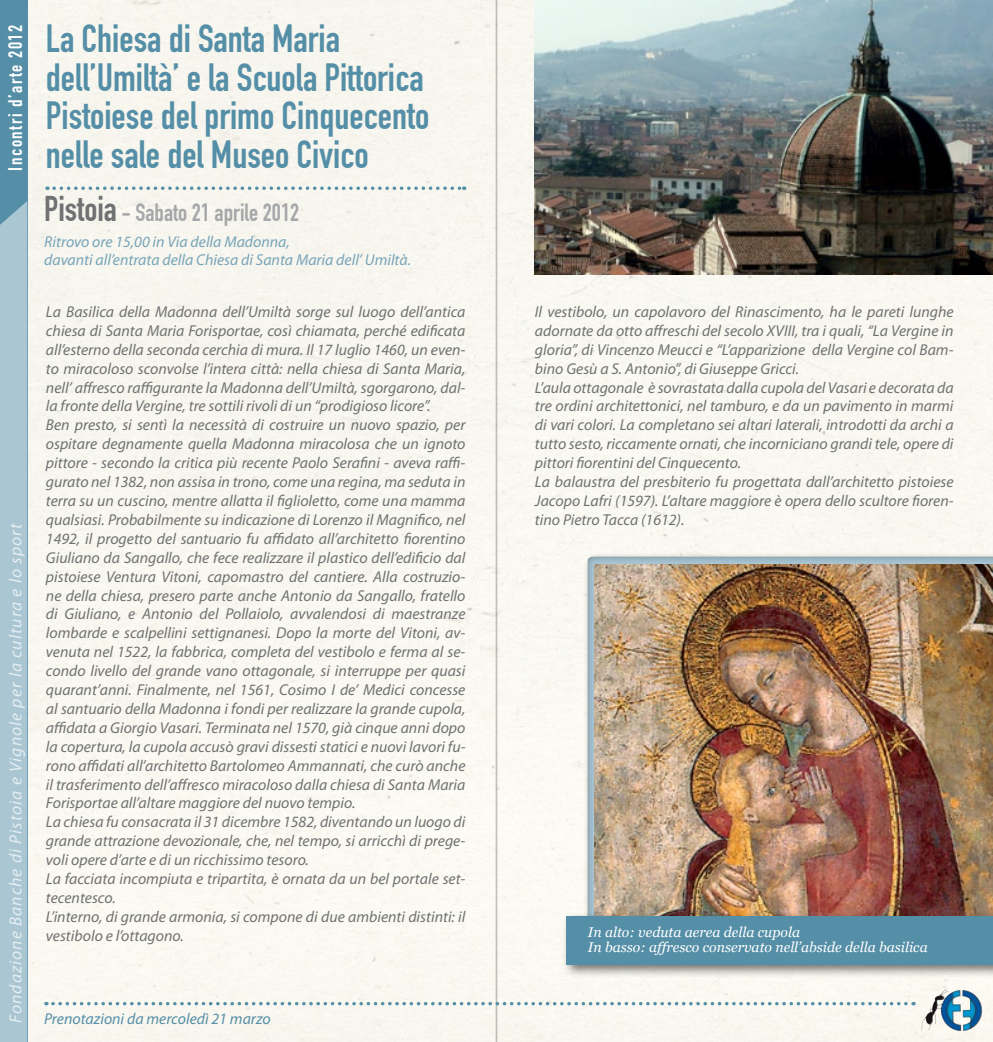
<style>
.page{position:relative;width:993px;height:1042px;background:#fff}
.page>*{position:absolute;margin:0;border:0;box-sizing:border-box;transform-origin:0 0}
.t1{font:38.5px/38.5px "DIN Engschrift";color:#558fa7}
.t2{font:24.5px "DIN Engschrift";color:#a6a7a9}
.t3{font:19.25px "DIN Engschrift";letter-spacing:.08em;color:#fff}
.t4{font:italic 17.5px "Myriad Pro";letter-spacing:.06em;color:#fff}
.t5{font:italic 15.75px/18.9px "Myriad Pro";color:#707172}
.t6{font:italic 15.75px/18.9px "Myriad Pro";color:#77a4b9}
.t7{font:italic 15.75px "Myriad Pro";color:#558fa7}
.t8{font:italic 14px/15.8px "Georgia";color:#fff}
.s1{font-size:35px;color:#707172}
</style>
<div class="page">
<div style="left:28px;top:0;width:964px;height:1042px;background:#f9f7f0"></div>
<div style="left:0;top:0;width:28px;height:1042px;background:#558fa7"></div>
<svg style="left:54px;top:186px;width:410px;height:4px"></svg>
<img style="left:535px;top:0;width:457px;height:274px">
<div style="left:584px;top:553px;width:408px;height:377px;background:#000;opacity:.39"></div>
<img style="left:594px;top:564px;width:398px;height:348px">
<div style="left:561px;top:912px;width:431px;height:67px;background:#000;opacity:.56"></div>
<div style="left:566px;top:916px;width:426px;height:48px;background:#558fa7"></div>
<svg style="left:53px;top:1002px;width:860px;height:3px"></svg>
<svg style="left:934px;top:989px;width:12px;height:11px"></svg>
<div style="left:0;top:201px;width:27px;height:841px;background:#a9c6d2"></div>
<p class="t3" style="left:4px;top:170px;width:147px;rotate:-90deg">Incontri d’arte 2012</p>
<p class="t4" style="left:5px;top:1023px;width:501px;rotate:-90deg">Fondazione Banche di Pistoia e Vignole per la cultura e lo sport</p>
<h1 class="t1" style="left:46px;top:20px;width:384px">La Chiesa di Santa Maria dell’Umiltà’ e la Scuola Pittorica<br>Pistoiese del primo Cinquecento nelle sale del Museo Civico</h1>
<h2 class="t2" style="left:44px;top:198px;width:256px"><span class="s1">Pistoia</span> - Sabato 21 aprile 2012</h2>
<p class="t6" style="left:44px;top:231px;width:368px">Ritrovo ore 15,00 in Via della Madonna,<br>davanti all’entrata della Chiesa di Santa Maria dell’ Umiltà.</p>
<p class="t5" style="left:46px;top:302px;width:421px">La Basilica della Madonna dell’Umiltà sorge sul luogo dell’antica chiesa di Santa Maria Forisportae, così chiamata, perché edificata all’esterno della seconda cerchia di mura. Il 17 luglio 1460, un even&shy;to miracoloso sconvolse l’intera città: nella chiesa di Santa Maria, nell’ affresco raffigurante la Madonna dell’Umiltà, sgorgarono, dal&shy;la fronte della Vergine, tre sottili rivoli di un “prodigioso licore”.<br>Ben presto, si sentì la necessità di costruire un nuovo spazio, per ospitare degnamente quella Madonna miracolosa che un ignoto pittore - secondo la critica più recente Paolo Serafini - aveva raffi&shy;gurato nel 1382, non assisa in trono, come una regina, ma seduta in terra su un cuscino, mentre allatta il figlioletto, come una mamma qualsiasi. Probabilmente su indicazione di Lorenzo il Magnifico, nel 1492, il progetto del santuario fu affidato all’architetto fiorentino Giuliano da Sangallo, che fece realizzare il plastico dell’edificio dal pistoiese Ventura Vitoni, capomastro del cantiere. Alla costruzio&shy;ne della chiesa, presero parte anche Antonio da Sangallo, fratello di Giuliano, e Antonio del Pollaiolo, avvalendosi di maestranze lombarde e scalpellini settignanesi. Dopo la morte del Vitoni, av&shy;venuta nel 1522, la fabbrica, completa del vestibolo e ferma al se&shy;condo livello del grande vano ottagonale, si interruppe per quasi quarant’anni. Finalmente, nel 1561, Cosimo I de’ Medici concesse al santuario della Madonna i fondi per realizzare la grande cupola, affidata a Giorgio Vasari. Terminata nel 1570, già cinque anni dopo la copertura, la cupola accusò gravi dissesti statici e nuovi lavori fu&shy;rono affidati all’architetto Bartolomeo Ammannati, che curò anche il trasferimento dell’affresco miracoloso dalla chiesa di Santa Maria Forisportae all’altare maggiore del nuovo tempio.<br>La chiesa fu consacrata il 31 dicembre 1582, diventando un luogo di grande attrazione devozionale, che, nel tempo, si arricchì di prege&shy;voli opere d’arte e di un ricchissimo tesoro.<br>La facciata incompiuta e tripartita, è ornata da un bel portale set&shy;tecentesco.<br>L’interno, di grande armonia, si compone di due ambienti distinti: il vestibolo e l’ottagono.</p>
<p class="t5" style="left:535px;top:302px;width:420px">Il vestibolo, un capolavoro del Rinascimento, ha le pareti lunghe adornate da otto affreschi del secolo XVIII, tra i quali, “La Vergine in gloria”, di Vincenzo Meucci e “L’apparizione della Vergine col Bam&shy;bino Gesù a S. Antonio”, di Giuseppe Gricci.<br>L’aula ottagonale è sovrastata dalla cupola del Vasari e decorata da tre ordini architettonici, nel tamburo, e da un pavimento in marmi di vari colori. La completano sei altari laterali, introdotti da archi a tutto sesto, riccamente ornati, che incorniciano grandi tele, opere di pittori fiorentini del Cinquecento.<br>La balaustra del presbiterio fu progettata dall’architetto pistoiese Jacopo Lafri (1597). L’altare maggiore è opera dello scultore fioren&shy;tino Pietro Tacca (1612).</p>
<p class="t8" style="left:587px;top:924px;width:341px">In alto: veduta aerea della cupola<br>In basso: affresco conservato nell’abside della basilica</p>
<p class="t7" style="left:44px;top:1009px;width:228px">Prenotazioni da mercoledì 21 marzo</p>
</div>
